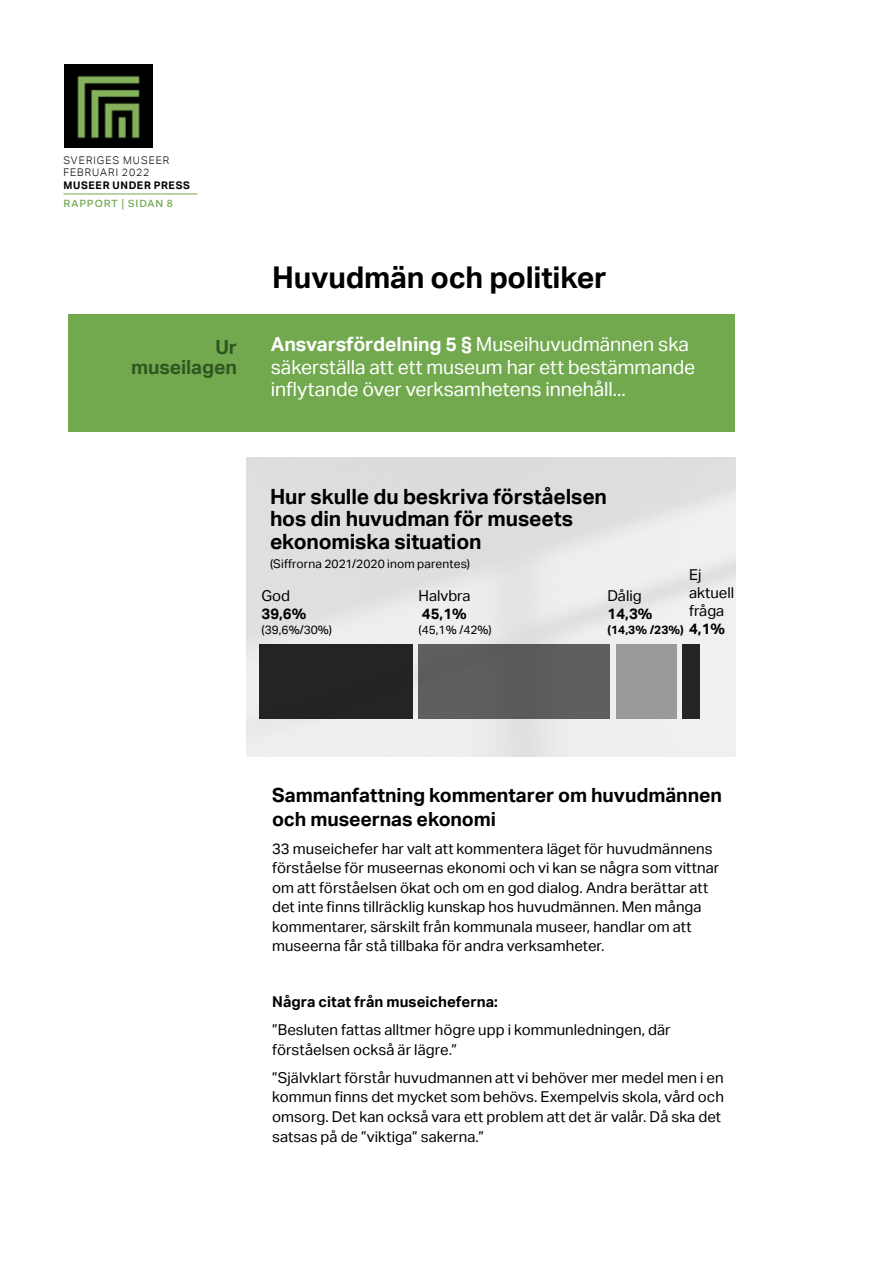
<style>
.page{position:relative;width:893px;height:1263px;background:#fff}
.page>*{position:absolute;margin:0;border:0;box-sizing:border-box;transform-origin:0 0}
.Brödtext_punkter{font:700 30px "Aktiv Grotesk";letter-spacing:-.01em;color:#000}
.IIngress{font:700 21px/22.5px "Aktiv Grotesk";letter-spacing:-.005em;color:#000}
.IIngress-2{font:19.5px/22.5px "Aktiv Grotesk";letter-spacing:-.005em;color:#fff}
.IIngress-3{font:700 19.5px/24px "Aktiv Grotesk";letter-spacing:-.005em;color:#000}
.IIngress-4{font:700 19.5px "Aktiv Grotesk";letter-spacing:-.005em;color:#2f5620}
.Brödtext_punkter-2{font:15px/19.5px "Aktiv Grotesk";letter-spacing:.005em;color:#000}
.Brödtext_punkter-3{font:700 15px/18px "Aktiv Grotesk";color:#000}
.IIngress-5{font:12px "Aktiv Grotesk";letter-spacing:.01em;color:#000}
.t1{font:700 12px "Aktiv Grotesk";color:#000}
.t2{font:300 10.5px/12px "Aktiv Grotesk";letter-spacing:.09em;color:#000}
.t3{font:700 10.5px "Aktiv Grotesk";letter-spacing:.065em;color:#000}
.t4{font:500 10.5px "Fakt Pro";letter-spacing:.08em;color:#72a94f}
.s1{font-weight:700}
.s2{font-weight:400}
</style>
<div class="page">
<hr style="left:63px;top:194px;width:134px;height:1px;background:#72a94f">
<img style="left:65px;top:65px;width:87px;height:83px">
<div style="left:68px;top:315px;width:667px;height:117px;background:#72a94f"></div>
<img style="left:246px;top:458px;width:490px;height:298px">
<div style="left:259px;top:644px;width:153px;height:74px;background:#242424"></div>
<div style="left:418px;top:644px;width:191px;height:74px;background:#5e5e5e"></div>
<div style="left:616px;top:644px;width:60px;height:74px;background:#999"></div>
<div style="left:682px;top:644px;width:17px;height:74px;background:#242424"></div>
<p class="t2" style="left:63px;top:154px;width:108px">SVERIGES MUSEER<br>FEBRUARI 2022</p>
<p class="t3" style="left:63px;top:180px;width:128px">MUSEER UNDER PRESS</p>
<p class="t4" style="left:63px;top:196px;width:111px">RAPPORT | SIDAN 8</p>
<p class="IIngress-4" style="left:215px;top:336px;width:23px">Ur</p>
<p class="IIngress-4" style="left:131px;top:356px;width:107px">museilagen</p>
<p class="Brödtext_punkter" style="left:272px;top:260px;width:336px">Huvudmän och politiker</p>
<p class="IIngress-2" style="left:271px;top:333px;width:426px"><span class="s1">Ansvarsfördelning 5 §</span> Museihuvudmännen ska säkerställa att ett museum har ett bestämmande inflytande över verksamhetens innehåll...</p>
<p class="IIngress" style="left:270px;top:485px;width:338px">Hur skulle du beskriva förståelsen hos din huvudman för museets ekonomiska situation</p>
<p class="IIngress-5" style="left:270px;top:557px;width:202px">(Siffrorna 2021/2020 inom parentes)</p>
<p class="Brödtext_punkter-3" style="left:261px;top:587px;width:46px"><span class="s2">God<br></span>39,6%</p>
<p class="IIngress-5" style="left:261px;top:623px;width:72px">(39,6%/30%)</p>
<p class="Brödtext_punkter-2" style="left:689px;top:565px;width:14px">Ej</p>
<p class="Brödtext_punkter-2" style="left:689px;top:584px;width:46px;line-height:18px">aktuell fråga<br><span class="s1">4,1%</span></p>
<p class="Brödtext_punkter-2" style="left:608px;top:587px;width:46px;line-height:18px">Dålig<br><span class="s1">14,3%</span></p>
<p class="t1" style="left:608px;top:623px;width:78px">(14,3% /23%)</p>
<p class="Brödtext_punkter-2" style="left:418px;top:587px;width:54px;line-height:18px">Halvbra<br><span class="s1">45,1%</span></p>
<p class="IIngress-5" style="left:418px;top:623px;width:75px">(45,1% /42%)</p>
<p class="IIngress-3" style="left:272px;top:783px;width:451px">Sammanfattning kommentarer om huvudmännen och museernas ekonomi</p>
<p class="Brödtext_punkter-2" style="left:272px;top:839px;width:449px">33 museichefer har valt att kommentera läget för huvudmännens förståelse för museernas ekonomi och vi kan se några som vittnar om att förståelsen ökat och om en god dialog. Andra berättar att det inte finns tillräcklig kunskap hos huvudmännen. Men många kommentarer, särskilt från kommunala museer, handlar om att museerna får stå tillbaka för andra verksamheter.</p>
<p class="Brödtext_punkter-3" style="left:272px;top:993px;width:227px">Några citat från museicheferna:</p>
<p class="Brödtext_punkter-2" style="left:272px;top:1020px;width:400px">”Besluten fattas alltmer högre upp i kommunledningen, där förståelsen också är lägre.”</p>
<p class="Brödtext_punkter-2" style="left:272px;top:1068px;width:453px">”Självklart förstår huvudmannen att vi behöver mer medel men i en kommun finns det mycket som behövs. Exempelvis skola, vård och omsorg. Det kan också vara ett problem att det är valår. Då ska det satsas på de ”viktiga” sakerna.”</p>
</div>
